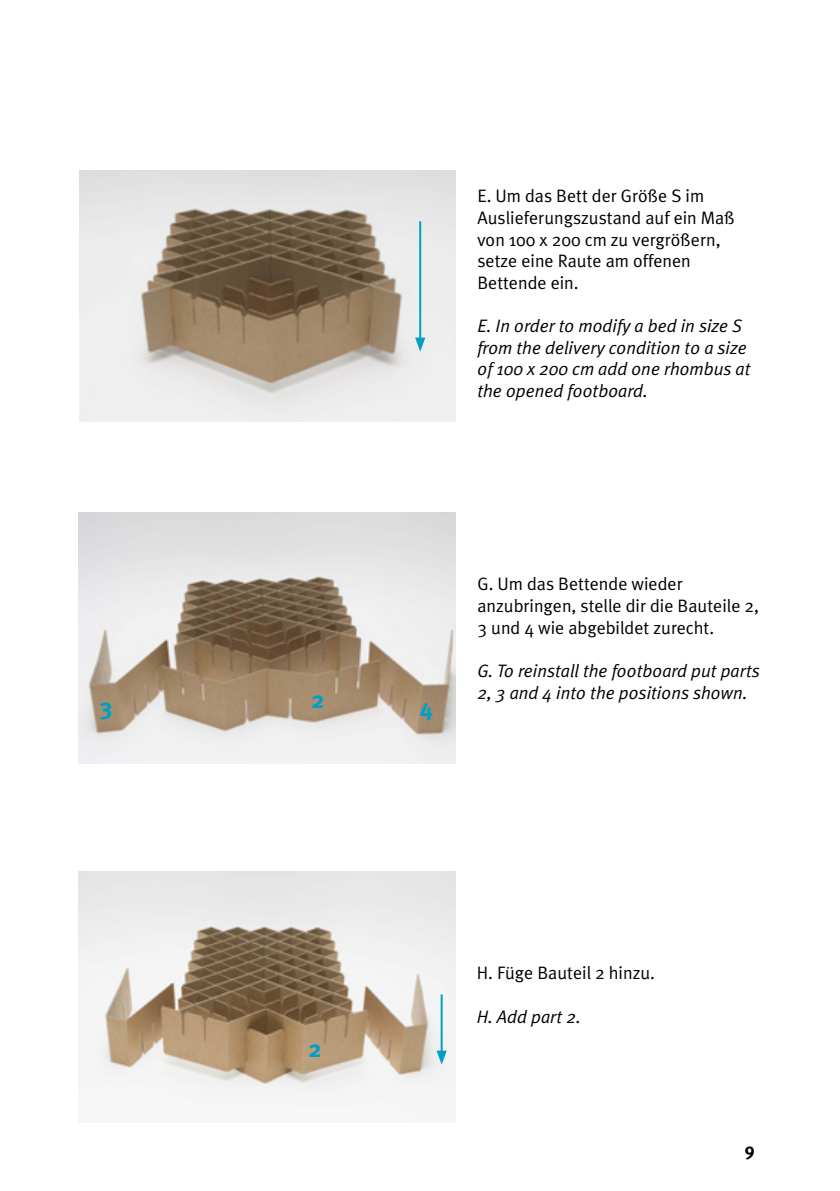
<style>
.page{position:relative;width:840px;height:1191px;background:#fff}
.page>*{position:absolute;margin:0;border:0;box-sizing:border-box;transform-origin:0 0}
.t1{font:700 24px "Meta Plus";color:#009fc8}
.t2{font:18px/21.6px "Meta Plus";color:#000}
.t3{font:italic 18px/21.6px "Meta Plus";color:#000}
.t4{font:700 18px "Meta Plus";color:#000}
</style>
<div class="page">
<img style="left:79px;top:170px;width:376px;height:251px">
<hr style="left:419px;top:221px;width:2px;height:120px;background:#009fc8">
<svg style="left:415px;top:337px;width:10px;height:14px"></svg>
<img style="left:79px;top:512px;width:375px;height:251px">
<img style="left:79px;top:871px;width:375px;height:248px">
<hr style="left:440px;top:994px;width:2px;height:59px;background:#009fc8">
<svg style="left:436px;top:1050px;width:10px;height:14px"></svg>
<p class="t2" style="left:477px;top:185px;width:259px">E. Um das Bett der Größe S im<br>Auslieferungszustand auf ein Maß von 100 x 200 cm zu vergrößern, setze eine Raute am offenen<br>Bettende ein.</p>
<p class="t3" style="left:477px;top:315px;width:274px">E. In order to modify a bed in size S from the delivery condition to a size of 100 x 200 cm add one rhombus at the opened footboard.</p>
<h1 class="t1" style="left:311px;top:686px;width:14px">2</h1>
<h1 class="t1" style="left:100px;top:693px;width:14px">3</h1>
<h1 class="t1" style="left:419px;top:693px;width:15px">4</h1>
<p class="t2" style="left:477px;top:573px;width:283px">G. Um das Bettende wieder anzubringen, stelle dir die Bauteile 2,<br>3 und 4 wie abgebildet zurecht.</p>
<p class="t3" style="left:477px;top:659px;width:284px">G. To reinstall the footboard put parts<br>2, 3 and 4 into the positions shown.</p>
<h1 class="t1" style="left:308px;top:1034px;width:14px">2</h1>
<p class="t2" style="left:476px;top:962px;width:180px">H. Füge Bauteil 2 hinzu.</p>
<p class="t3" style="left:476px;top:1005px;width:106px">H. Add part 2.</p>
<p class="t4" style="left:744px;top:1139px;width:12px">9</p>
</div>
